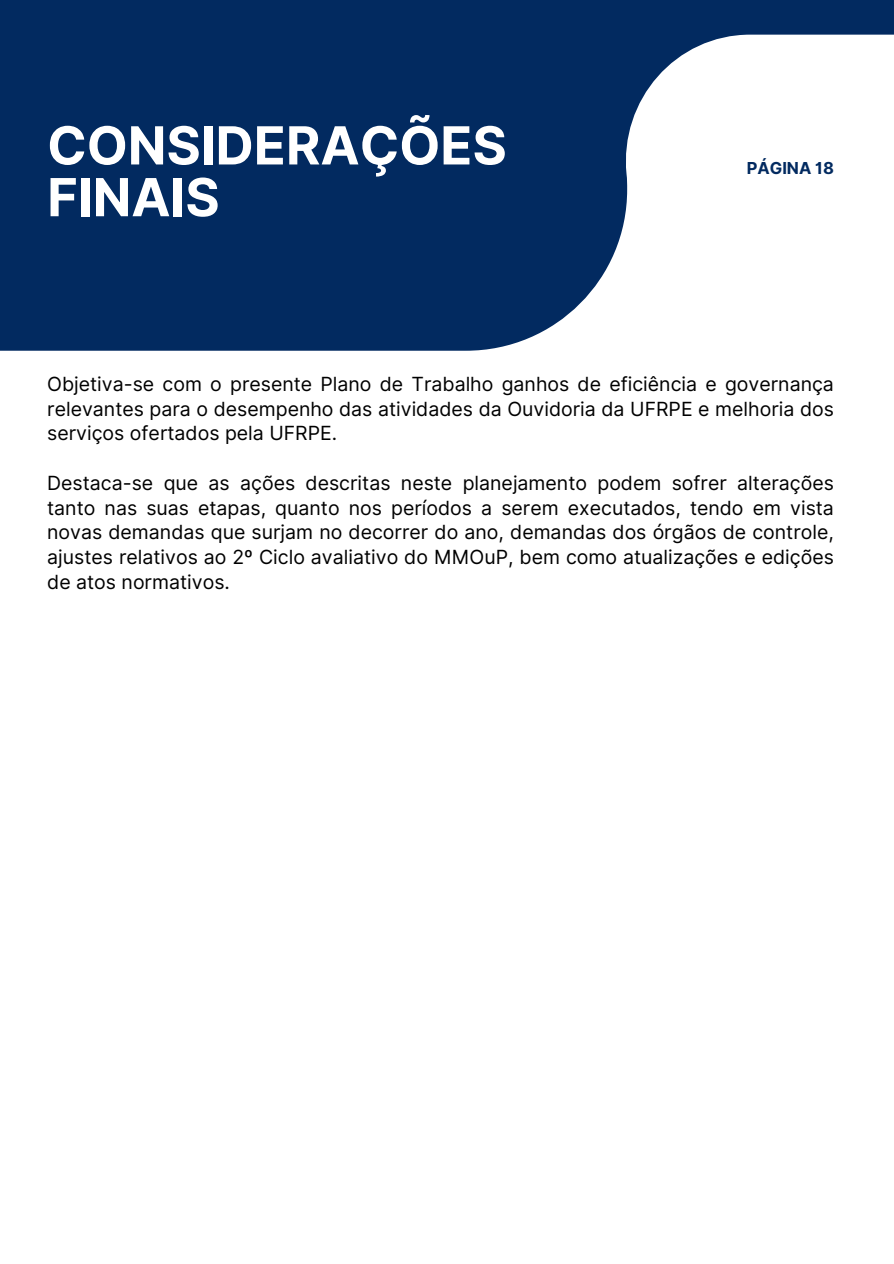
<style>
.page{position:relative;width:894px;height:1264px;background:#fff}
.page>*{position:absolute;margin:0;border:0;box-sizing:border-box;transform-origin:0 0}
.t1{font:700 52.5px/51.8px "Inter";color:#fff}
.t2{font:19.5px/24.8px "Inter";color:#000;text-align:justify}
.t3{font:700 16.5px "Inter";color:#022a60}
</style>
<div class="page">
<svg style="left:0;top:0;width:893px;height:351px;fill:#022a60"></svg>
<h1 class="t1" style="left:47px;top:119px;width:461px">CONSIDERAÇÕES<br>FINAIS</h1>
<p class="t3" style="left:746px;top:158px;width:89px">PÁGINA 18</p>
<p class="t2" style="left:47px;top:371px;width:788px">Objetiva-se com o presente Plano de Trabalho ganhos de eficiência e governança relevantes para o desempenho das atividades da Ouvidoria da UFRPE e melhoria dos serviços ofertados pela UFRPE.</p>
<p class="t2" style="left:47px;top:470px;width:788px">Destaca-se que as ações descritas neste planejamento podem sofrer alterações tanto nas suas etapas, quanto nos períodos a serem executados, tendo em vista novas demandas que surjam no decorrer do ano, demandas dos órgãos de controle, ajustes relativos ao 2º Ciclo avaliativo do MMOuP, bem como atualizações e edições de atos normativos.</p>
</div>
